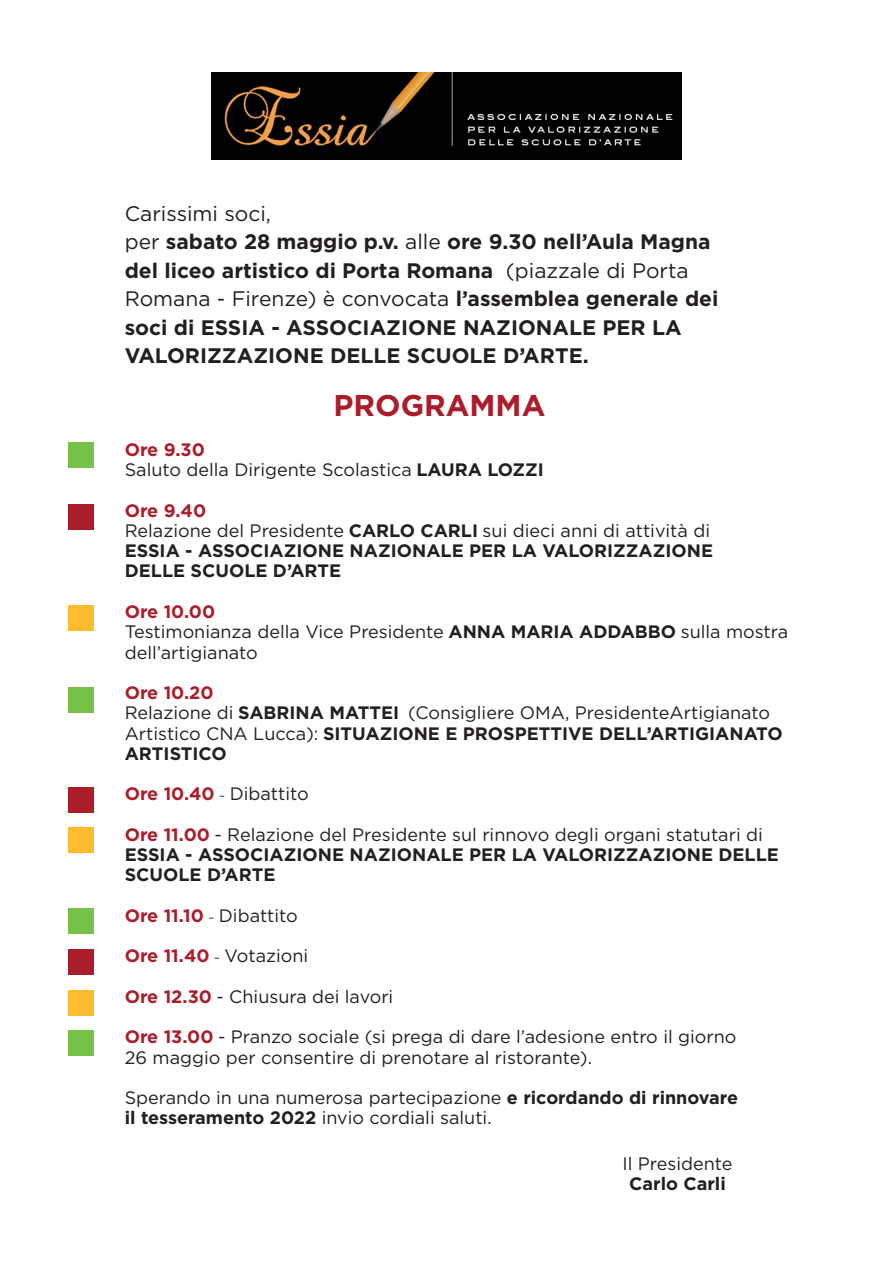
<style>
.page{position:relative;width:893px;height:1263px;background:#fff}
.page>*{position:absolute;margin:0;border:0;box-sizing:border-box;transform-origin:0 0}
.t1{font:700 30px "Gotham";color:#ab1d2b}
.t2{font:700 21px/28.5px "Gotham";color:#231f20}
.t3{font:18px/20.2px "Gotham";color:#231f20}
.t4{font:700 18px/20.2px "Gotham";color:#231f20}
.s1{font-weight:400}
.s2{font-weight:700;color:#ab1d2b}
.s3{font-weight:700}
.s4{color:#ab1d2b}
.s5{font-family:"Times"}
</style>
<div class="page">
<img style="left:211px;top:72px;width:471px;height:87px">
<div style="left:68px;top:504px;width:25px;height:25px;background:#ab1d2b"></div>
<div style="left:68px;top:605px;width:25px;height:26px;background:#fdbb2e"></div>
<div style="left:68px;top:688px;width:25px;height:25px;background:#77c148"></div>
<div style="left:68px;top:787px;width:25px;height:25px;background:#ab1d2b"></div>
<div style="left:68px;top:828px;width:25px;height:25px;background:#fdbb2e"></div>
<div style="left:68px;top:908px;width:25px;height:26px;background:#77c148"></div>
<div style="left:68px;top:949px;width:25px;height:26px;background:#ab1d2b"></div>
<div style="left:68px;top:990px;width:25px;height:25px;background:#fdbb2e"></div>
<div style="left:68px;top:1030px;width:25px;height:25px;background:#77c148"></div>
<div style="left:68px;top:442px;width:25px;height:25px;background:#77c148"></div>
<p class="t2" style="left:125px;top:199px;width:595px"><span class="s1">Carissimi soci,<br>per</span> sabato 28 maggio p.v. <span class="s1">alle</span> ore 9.30 nell’Aula Magna del liceo artistico di Porta Romana <span class="s1">(piazzale di Porta Romana - Firenze) è convocata</span> l’assemblea generale dei soci di ESSIA - ASSOCIAZIONE NAZIONALE PER LA VALORIZZAZIONE DELLE SCUOLE D’ARTE.</p>
<h1 class="t1" style="left:333px;top:385px;width:213px">PROGRAMMA</h1>
<p class="t3" style="left:125px;top:439px;width:421px"><span class="s2">Ore 9.30<br></span>Saluto della Dirigente Scolastica <span class="s3">LAURA LOZZI</span></p>
<p class="t4" style="left:125px;top:500px;width:590px"><span class="s4">Ore 9.40<br></span><span class="s1">Relazione del Presidente</span> CARLO CARLI <span class="s1">sui dieci anni di attività di </span>ESSIA - ASSOCIAZIONE NAZIONALE PER LA VALORIZZAZIONE DELLE SCUOLE D’ARTE</p>
<p class="t3" style="left:125px;top:601px;width:665px"><span class="s2">Ore 10.00<br></span>Testimonianza della Vice Presidente <span class="s3">ANNA MARIA ADDABBO</span> sulla mostra dell’artigianato</p>
<p class="t3" style="left:125px;top:682px;width:659px"><span class="s2">Ore 10.20<br></span>Relazione di <span class="s3">SABRINA MATTEI</span> (Consigliere OMA, PresidenteArtigianato Artistico CNA Lucca): <span class="s3">SITUAZIONE E PROSPETTIVE DELL’ARTIGIANATO ARTISTICO</span></p>
<p class="t3" style="left:125px;top:783px;width:186px"><span class="s2">Ore 10.40</span> <span class="s5">-</span> Dibattito</p>
<p class="t4" style="left:125px;top:824px;width:656px"><span class="s4">Ore 11.00</span> <span class="s1">- Relazione del Presidente sul rinnovo degli organi statutari di<br></span>ESSIA - ASSOCIAZIONE NAZIONALE PER LA VALORIZZAZIONE DELLE<br>SCUOLE D’ARTE</p>
<p class="t3" style="left:125px;top:905px;width:175px"><span class="s2">Ore 11.10</span> <span class="s5">-</span> Dibattito</p>
<p class="t3" style="left:125px;top:945px;width:185px"><span class="s2">Ore 11.40</span> <span class="s5">-</span> Votazioni</p>
<p class="t3" style="left:125px;top:986px;width:270px"><span class="s2">Ore 12.30</span> - Chiusura dei lavori</p>
<p class="t3" style="left:125px;top:1026px;width:613px"><span class="s2">Ore 13.00</span> - Pranzo sociale (si prega di dare l’adesione entro il giorno<br>26 maggio per consentire di prenotare al ristorante).</p>
<p class="t3" style="left:125px;top:1087px;width:615px">Sperando in una numerosa partecipazione <span class="s3">e ricordando di rinnovare il tesseramento 2022</span> invio cordiali saluti.</p>
<p class="t3" style="left:622px;top:1153px;width:111px">Il Presidente</p>
<p class="t4" style="left:629px;top:1173px;width:98px">Carlo Carli</p>
</div>
